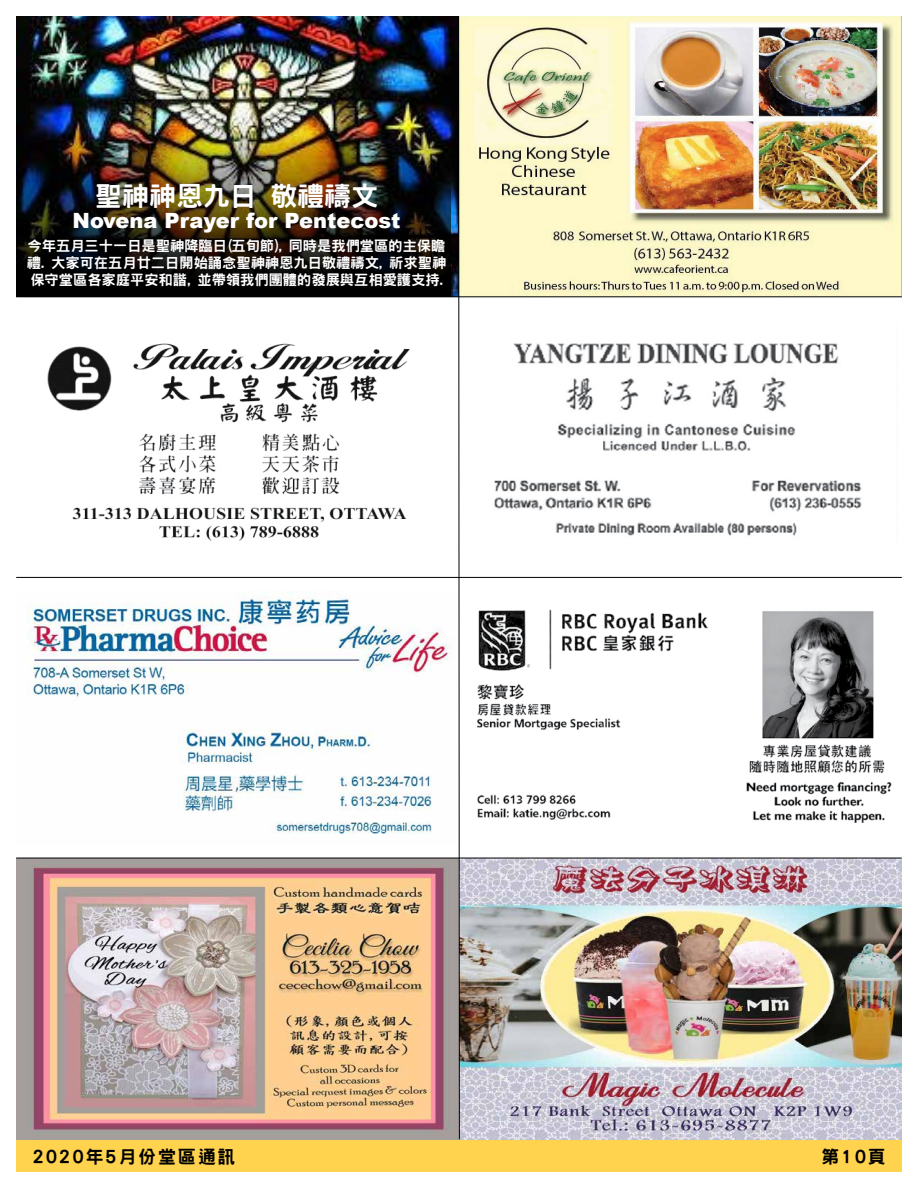
<style>
.page{position:relative;width:918px;height:1188px;background:#fff}
.page>*{position:absolute;margin:0;border:0;box-sizing:border-box;transform-origin:0 0}
.t1{font:800 27px "Han Wang Hei";color:#fff}
.t2{font:900 21px "Arial";color:#fff}
.t3{font:800 18px "Han Wang Hei";letter-spacing:.1em;color:#000}
.t4{font:800 14.25px/17.1px "Han Wang Hei";color:#fff;text-align:justify}
</style>
<div class="page">
<div style="left:16px;top:1139px;width:886px;height:33px;background:#ffd34e"></div>
<img style="left:16px;top:16px;width:886px;height:280px">
<img style="left:16px;top:126px;width:435px;height:170px">
<img style="left:27px;top:592px;width:427px;height:242px">
<img style="left:47px;top:343px;width:815px;height:198px">
<img style="left:16px;top:859px;width:886px;height:280px">
<img style="left:477px;top:609px;width:415px;height:214px">
<svg style="left:458px;top:16px;width:2px;height:1124px;background:#6b6b68"></svg>
<hr style="left:16px;top:296px;width:886px;height:1px;background:#000">
<hr style="left:16px;top:577px;width:886px;height:1px;background:#000">
<hr style="left:16px;top:858px;width:886px;height:1px;background:#000">
<h1 class="t1" style="left:95px;top:182px;width:285px">聖神神恩九日 敬禮禱文</h1>
<h2 class="t2" style="left:73px;top:205px;width:330px">Novena Prayer for Pentecost</h2>
<p class="t4" style="left:27px;top:237px;width:421px">今年五月三十一日是聖神降臨日(五旬節), 同時是我們堂區的主保瞻禮. 大家可在五月廿二日開始誦念聖神神恩九日敬禮禱文, 祈求聖神保守堂區各家庭平安和諧, 並帶領我們團體的發展與互相愛護支持.</p>
<p class="t3" style="left:32px;top:1147px;width:205px">2020年5月份堂區通訊</p>
<p class="t3" style="left:821px;top:1147px;width:66px">第10頁</p>
</div>
